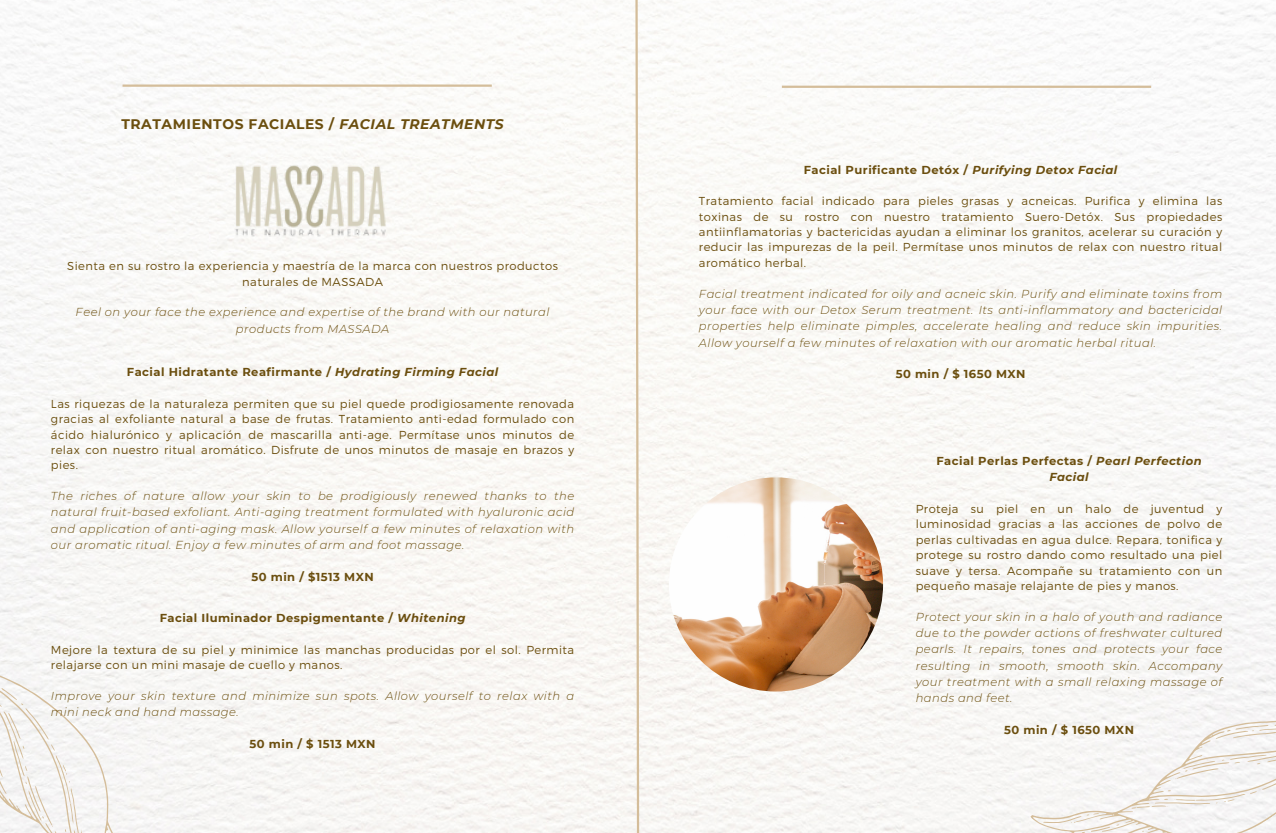
<style>
.page{position:relative;width:1276px;height:833px;background:#fff}
.page>*{position:absolute;margin:0;border:0;box-sizing:border-box;transform-origin:0 0}
.t1{font:700 13.8px "Montserrat";letter-spacing:.04em;color:#6b4e0e}
.t2{font:300 11.4px/15.3px "Montserrat";letter-spacing:.04em;color:#6b4e0e;text-align:justify}
.t3{font:italic 300 11.4px/16.2px "Montserrat";letter-spacing:.04em;color:#6b4e0e;text-align:justify}
.t4{font:700 11.4px/16.2px "Montserrat";letter-spacing:.04em;color:#6b4e0e;text-align:center}
.s1{font-style:italic}
</style>
<div class="page">
<div style="left:0;top:0;width:1275px;height:832px;background:#f9f8f6"></div>
<div style="left:1029px;top:601px;width:246px;height:231px;background:#f7f6f5"></div>
<svg style="left:1042px;top:802px;width:67px;height:30px"></svg>
<svg style="left:1115px;top:698px;width:160px;height:135px"></svg>
<div style="left:0;top:601px;width:213px;height:231px;background:#f7f6f4"></div>
<svg style="left:0;top:686px;width:110px;height:147px"></svg>
<hr style="left:122px;top:84px;width:369px;height:3px;background:#d4bd9a">
<svg style="left:634px;top:0;width:6px;height:832px"></svg>
<hr style="left:781px;top:86px;width:369px;height:2px;background:#d4bd9a">
<img style="left:184px;top:146px;width:257px;height:115px">
<img style="left:668px;top:477px;width:214px;height:214px;border-radius:50%">
<p class="t1" style="left:121px;top:116px;width:384px">TRATAMIENTOS FACIALES / <span class="s1">FACIAL TREATMENTS</span></p>
<p class="t2" style="left:67px;top:258px;width:492px;text-align:center">Sienta en su rostro la experiencia y maestría de la marca con nuestros productos naturales de MASSADA</p>
<p class="t3" style="left:76px;top:304px;width:475px;text-align:center">Feel on your face the experience and expertise of the brand with our natural products from MASSADA</p>
<h2 class="t4" style="left:127px;top:364px;width:373px">Facial Hidratante Reafirmante / <span class="s1">Hydrating Firming Facial</span></h2>
<p class="t2" style="left:51px;top:395px;width:524px">Las riquezas de la naturaleza permiten que su piel quede prodigiosamente renovada gracias al exfoliante natural a base de frutas. Tratamiento anti-edad formulado con ácido hialurónico y aplicación de mascarilla anti-age. Permítase unos minutos de relax con nuestro ritual aromático. Disfrute de unos minutos de masaje en brazos y pies.</p>
<p class="t3" style="left:51px;top:488px;width:524px">The riches of nature allow your skin to be prodigiously renewed thanks to the natural fruit-based exfoliant. Anti-aging treatment formulated with hyaluronic acid and application of anti-aging mask. Allow yourself a few minutes of relaxation with our aromatic ritual. Enjoy a few minutes of arm and foot massage.</p>
<h2 class="t4" style="left:251px;top:568px;width:124px">50 min / $1513 MXN</h2>
<p class="t4" style="left:160px;top:609px;width:307px">Facial Iluminador Despigmentante / <span class="s1">Whitening</span></p>
<h2 class="t2" style="left:51px;top:641px;width:524px">Mejore la textura de su piel y minimice las manchas producidas por el sol. Permita relajarse con un mini masaje de cuello y manos.</h2>
<p class="t3" style="left:51px;top:687px;width:524px">Improve your skin texture and minimize sun spots. Allow yourself to relax with a mini neck and hand massage.</p>
<p class="t4" style="left:249px;top:735px;width:127px">50 min / $ 1513 MXN</p>
<h2 class="t4" style="left:803px;top:161px;width:315px">Facial Purificante Detóx / <span class="s1">Purifying Detox Facial</span></h2>
<p class="t2" style="left:698px;top:193px;width:524px">Tratamiento facial indicado para pieles grasas y acneicas. Purifica y elimina las toxinas de su rostro con nuestro tratamiento Suero-Detóx. Sus propiedades antiinflamatorias y bactericidas ayudan a eliminar los granitos, acelerar su curación y reducir las impurezas de la peil. Permítase unos minutos de relax con nuestro ritual aromático herbal.</p>
<p class="t3" style="left:698px;top:285px;width:524px">Facial treatment indicated for oily and acneic skin. Purify and eliminate toxins from your face with our Detox Serum treatment. Its anti-inflammatory and bactericidal properties help eliminate pimples, accelerate healing and reduce skin impurities.<br>Allow yourself a few minutes of relaxation with our aromatic herbal ritual.</p>
<h2 class="t4" style="left:895px;top:366px;width:131px">50 min / $ 1650 MXN</h2>
<p class="t4" style="left:936px;top:453px;width:267px">Facial Perlas Perfectas / <span class="s1">Pearl Perfection<br>Facial</span></p>
<h2 class="t2" style="left:915px;top:500px;width:308px">Proteja su piel en un halo de juventud y luminosidad gracias a las acciones de polvo de perlas cultivadas en agua dulce. Repara, tonifica y protege su rostro dando como resultado una piel suave y tersa. Acompañe su tratamiento con un pequeño masaje relajante de pies y manos.</h2>
<p class="t3" style="left:915px;top:608px;width:308px">Protect your skin in a halo of youth and radiance due to the powder actions of freshwater cultured pearls. It repairs, tones and protects your face resulting in smooth, smooth skin. Accompany your treatment with a small relaxing massage of hands and feet.</p>
<p class="t4" style="left:1003px;top:721px;width:131px">50 min / $ 1650 MXN</p>
</div>
